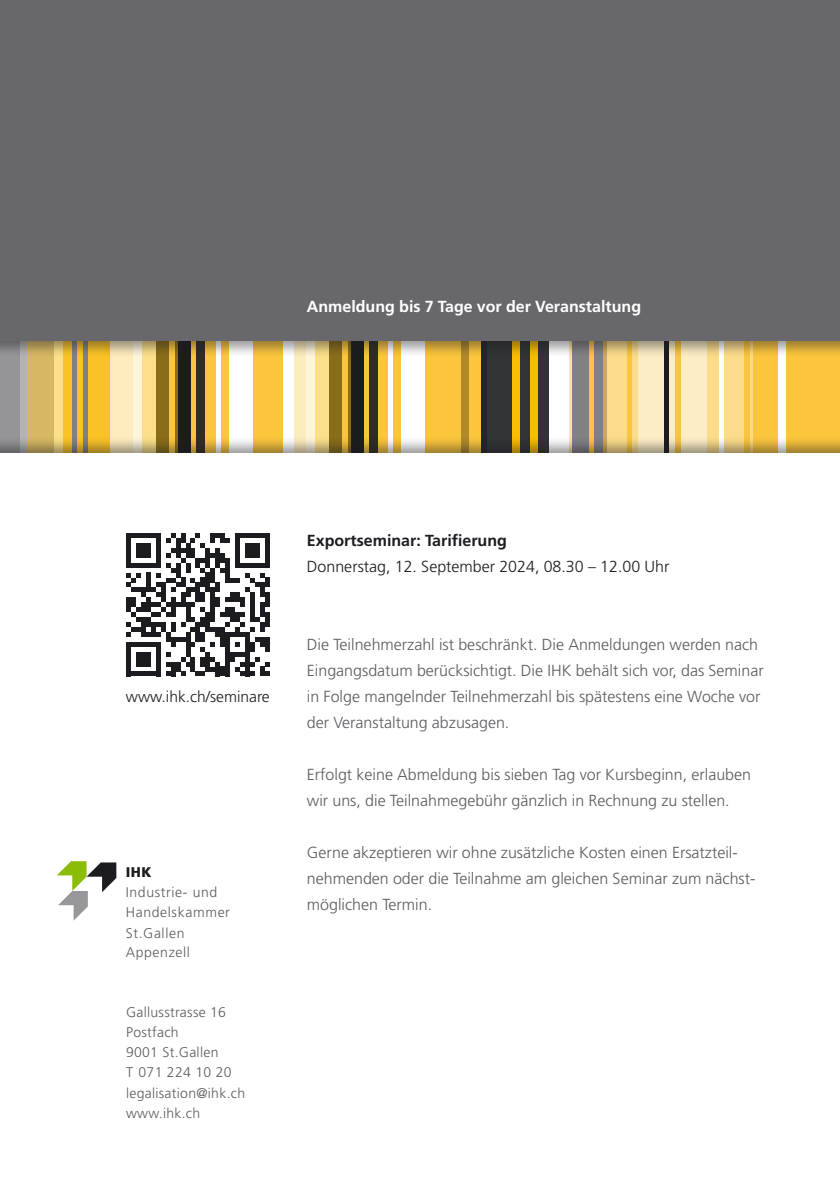
<style>
.page{position:relative;width:840px;height:1191px;background:#fff}
.page>*{position:absolute;margin:0;border:0;box-sizing:border-box;transform-origin:0 0}
.t1{font:300 16px/26px "Frutiger LT Std";color:#5c5b60}
.t2{font:300 16px "Frutiger LT Std";color:#1b1c20}
.t3{font:700 16px "Frutiger LT Std";color:#fff}
.t4{font:700 16px "Frutiger LT Std";color:#1b1c20}
.t5{font:300 15.6px "Frutiger LT Std";color:#1b1c20}
.t6{font:300 14px/20.2px "Frutiger LT Std";letter-spacing:.02em;color:#5c5b60}
.t7{font:300 14px/19.8px "Frutiger LT Std";letter-spacing:.045em;color:#5c5b60}
.t8{font:900 14px "Frutiger LT Std";color:#1b1c20}
</style>
<div class="page">
<svg style="left:569px;top:358px;width:3px;height:78px"></svg>
<div style="left:455px;top:309px;width:31px;height:176px;background:#fbc53d"></div>
<div style="left:753px;top:309px;width:86px;height:176px;background:#fbc53d"></div>
<div style="left:572px;top:309px;width:34px;height:176px;background:#818084"></div>
<svg style="left:603px;top:358px;width:150px;height:78px;background:#f9d782"></svg>
<div style="left:460px;top:309px;width:8px;height:176px;background:#b0892b"></div>
<div style="left:777px;top:309px;width:7px;height:176px;background:#fff"></div>
<div style="left:718px;top:309px;width:5px;height:176px;background:#fff"></div>
<div style="left:637px;top:309px;width:69px;height:176px;background:#fdedc4"></div>
<div style="left:675px;top:309px;width:5px;height:176px;background:#fbc53d"></div>
<div style="left:743px;top:309px;width:5px;height:176px;background:#fbc53d"></div>
<div style="left:663px;top:309px;width:5px;height:176px;background:#1b1c20"></div>
<hr style="left:589px;top:309px;width:4px;height:176px;background:#fbc53d">
<svg style="left:481px;top:358px;width:67px;height:78px;background:#383632"></svg>
<div style="left:530px;top:309px;width:7px;height:176px;background:#fabb00"></div>
<div style="left:511px;top:309px;width:8px;height:176px;background:#fabb00"></div>
<div style="left:353px;top:309px;width:102px;height:176px;background:#fbc53d"></div>
<div style="left:328px;top:309px;width:35px;height:176px;background:#1b1c20"></div>
<svg style="left:314px;top:358px;width:36px;height:78px;background:#c4a752"></svg>
<div style="left:401px;top:309px;width:24px;height:176px;background:#fff"></div>
<div style="left:388px;top:309px;width:5px;height:176px;background:#fff"></div>
<svg style="left:294px;top:358px;width:20px;height:78px;background:#fdefc9"></svg>
<div style="left:369px;top:309px;width:8px;height:176px;background:#312d22"></div>
<div style="left:342px;top:309px;width:5px;height:176px;background:#fbc53d"></div>
<div style="left:181px;top:309px;width:102px;height:176px;background:#fbc53d"></div>
<div style="left:156px;top:309px;width:34px;height:176px;background:#1b1c20"></div>
<div style="left:0;top:309px;width:53px;height:176px;background:#b3b2b5"></div>
<svg style="left:27px;top:358px;width:150px;height:78px;background:#e0b94a"></svg>
<div style="left:229px;top:309px;width:23px;height:176px;background:#fff"></div>
<hr style="left:216px;top:309px;width:4px;height:176px;background:#fff">
<div style="left:72px;top:309px;width:5px;height:176px;background:#818084"></div>
<div style="left:83px;top:309px;width:5px;height:176px;background:#818084"></div>
<svg style="left:110px;top:358px;width:32px;height:78px;background:#fdeec5"></svg>
<div style="left:196px;top:309px;width:8px;height:176px;background:#312d22"></div>
<div style="left:170px;top:309px;width:5px;height:176px;background:#fbc53d"></div>
<div style="left:0;top:309px;width:20px;height:176px;background:#959497"></div>
<div style="left:0;top:0;width:839px;height:358px;background:#1b1c20;opacity:.45"></div>
<div style="left:0;top:0;width:839px;height:340px;background:#68676c"></div>
<div style="left:0;top:436px;width:839px;height:755px;background:#1b1c20;opacity:.45"></div>
<div style="left:0;top:454px;width:839px;height:737px;background:#fff"></div>
<svg style="left:57px;top:861px;width:59px;height:59px"></svg>
<svg style="left:126px;top:533px;width:143px;height:143px"></svg>
<p class="t3" style="left:307px;top:296px;width:335px">Anmeldung bis 7 Tage vor der Veranstaltung</p>
<p class="t5" style="left:126px;top:687px;width:145px">www.ihk.ch/seminare</p>
<p class="t8" style="left:126px;top:863px;width:27px">IHK</p>
<p class="t7" style="left:126px;top:882px;width:106px">Industrie- und<br>Handelskammer<br>St.Gallen<br>Appenzell</p>
<p class="t6" style="left:126px;top:1002px;width:120px">Gallusstrasse 16<br>Postfach<br>9001 St.Gallen<br>T 071 224 10 20 legalisation@ihk.ch www.ihk.ch</p>
<p class="t4" style="left:307px;top:530px;width:201px">Exportseminar: Tarifierung</p>
<p class="t2" style="left:307px;top:557px;width:364px">Donnerstag, 12. September 2024, 08.30 – 12.00 Uhr</p>
<p class="t1" style="left:307px;top:631px;width:458px">Die Teilnehmerzahl ist beschränkt. Die Anmeldungen werden nach Eingangsdatum berücksichtigt. Die IHK behält sich vor, das Seminar in Folge mangelnder Teilnehmerzahl bis spätestens eine Woche vor der Veranstaltung abzusagen.</p>
<p class="t1" style="left:307px;top:761px;width:445px">Erfolgt keine Abmeldung bis sieben Tag vor Kursbeginn, erlauben wir uns, die Teilnahmegebühr gänzlich in Rechnung zu stellen.</p>
<p class="t1" style="left:307px;top:839px;width:450px">Gerne akzeptieren wir ohne zusätzliche Kosten einen Ersatzteil&shy;nehmenden oder die Teilnahme am gleichen Seminar zum nächst&shy;möglichen Termin.</p>
</div>
